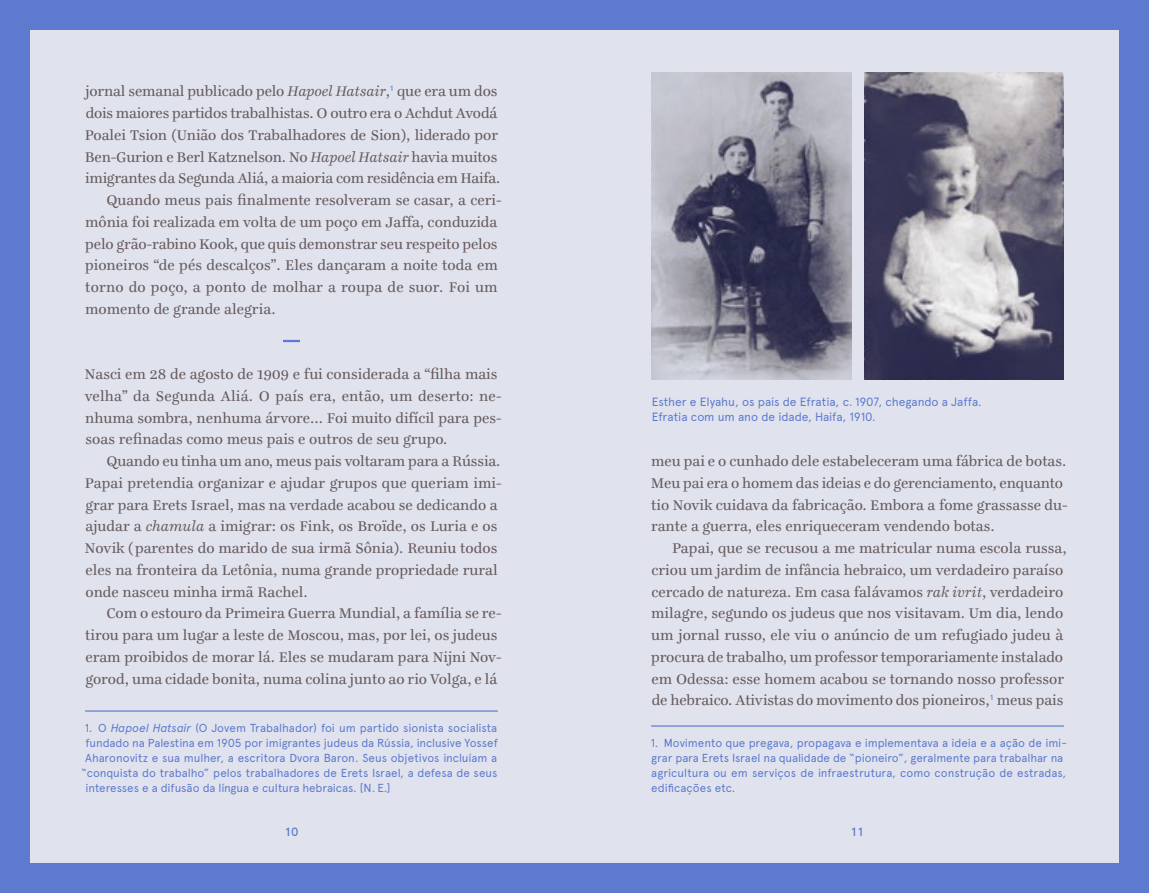
<style>
.page{position:relative;width:1149px;height:893px;background:#fff}
.page>*{position:absolute;margin:0;border:0;box-sizing:border-box;transform-origin:0 0}
.t1{font:15.3px/21.8px "Ingeborg";letter-spacing:-.005em;color:#675b5d}
.t2{font:12px/15px "Apercu";letter-spacing:-.01em;color:#5e7ace}
.t3{font:500 12px "Apercu";color:#5e7ace}
.t4{font:11.7px/15px "Apercu";letter-spacing:-.005em;color:#5e7ace}
.s1{font-style:italic}
</style>
<div class="page">
<div style="left:30px;top:30px;width:1088px;height:833px;background:#e0e3ee"></div>
<svg style="left:283px;top:340px;width:17px;height:2px"></svg>
<hr style="left:85px;top:710px;width:412px;height:2px;background:#5e7ace">
<hr style="left:651px;top:725px;width:412px;height:2px;background:#5e7ace">
<img style="left:651px;top:72px;width:199px;height:307px">
<img style="left:864px;top:72px;width:199px;height:307px">
<div style="left:0;top:0;width:1148px;height:30px;background:#5e7ace"></div>
<div style="left:0;top:863px;width:1148px;height:30px;background:#5e7ace"></div>
<div style="left:0;top:0;width:30px;height:871px;background:#5e7ace"></div>
<div style="left:1118px;top:0;width:30px;height:873px;background:#5e7ace"></div>
<p class="t1" style="left:85px;top:81px;width:413px">jornal semanal publicado pelo <span class="s1">Hapoel Hatsair</span>,<sup>1</sup> que era um dos</p>
<p class="t1" style="left:86px;top:102px;width:413px">dois maiores partidos trabalhistas. O outro era o Achdut Avodá</p>
<p class="t1" style="left:85px;top:124px;width:414px">Poalei Tsion (União dos Trabalhadores de Sion), liderado por</p>
<p class="t1" style="left:85px;top:146px;width:414px">Ben-Gurion e Berl Katznelson. No <span class="s1">Hapoel Hatsair</span> havia muitos</p>
<p class="t1" style="left:85px;top:168px;width:417px">imigrantes da Segunda Aliá, a maioria com residência em Haifa.</p>
<p class="t1" style="left:106px;top:189px;width:396px">Quando meus pais finalmente resolveram se casar, a ceri-</p>
<p class="t1" style="left:85px;top:211px;width:414px">mônia foi realizada em volta de um poço em Jaffa, conduzida</p>
<p class="t1" style="left:85px;top:233px;width:413px">pelo grão-rabino Kook, que quis demonstrar seu respeito pelos</p>
<p class="t1" style="left:85px;top:255px;width:414px">pioneiros “de pés descalços”. Eles dançaram a noite toda em</p>
<p class="t1" style="left:85px;top:276px;width:413px">torno do poço, a ponto de molhar a roupa de suor. Foi um</p>
<p class="t1" style="left:85px;top:298px;width:192px">momento de grande alegria.</p>
<p class="t1" style="left:85px;top:363px;width:418px">Nasci em 28 de agosto de 1909 e fui considerada a “filha mais velha” da Segunda Aliá. O país era, então, um deserto: ne&shy;nhuma sombra, nenhuma árvore... Foi muito difícil para pes&shy;soas refinadas como meus pais e outros de seu grupo.</p>
<p class="t1" style="left:85px;top:450px;width:418px;text-indent:22px">Quando eu tinha um ano, meus pais voltaram para a Rússia.<br>Papai pretendia organizar e ajudar grupos que queriam imi&shy;grar para Erets Israel, mas na verdade acabou se dedicando a ajudar a <span class="s1">chamula</span> a imigrar: os Fink, os Broïde, os Luria e os Novik (parentes do marido de sua irmã Sônia). Reuniu todos eles na fronteira da Letônia, numa grande propriedade rural onde nasceu minha irmã Rachel.</p>
<p class="t1" style="left:85px;top:603px;width:418px;text-indent:21px">Com o estouro da Primeira Guerra Mundial, a família se re&shy;tirou para um lugar a leste de Moscou, mas, por lei, os judeus eram proibidos de morar lá. Eles se mudaram para Nijni Nov&shy;gorod, uma cidade bonita, numa colina junto ao rio Volga, e lá</p>
<p class="t4" style="left:85px;top:721px;width:414px">1. O <span class="s1">Hapoel Hatsair</span> (O Jovem Trabalhador) foi um partido sionista socialista</p>
<p class="t4" style="left:85px;top:736px;width:414px">fundado na Palestina em 1905 por imigrantes judeus da Rússia, inclusive Yossef</p>
<p class="t4" style="left:85px;top:751px;width:413px">Aharonovitz e sua mulher, a escritora Dvora Baron. Seus objetivos incluíam a</p>
<p class="t4" style="left:81px;top:766px;width:418px">“conquista do trabalho” pelos trabalhadores de Erets Israel, a defesa de seus</p>
<p class="t4" style="left:86px;top:781px;width:306px">interesses e a difusão da língua e cultura hebraicas. [N. E.]</p>
<p class="t2" style="left:651px;top:394px;width:331px">Esther e Elyahu, os pais de Efratia, c. 1907, chegando a Jaffa.<br>Efratia com um ano de idade, Haifa, 1910.</p>
<p class="t1" style="left:650px;top:450px;width:418px">meu pai e o cunhado dele estabeleceram uma fábrica de botas.<br>Meu pai era o homem das ideias e do gerenciamento, enquanto tio Novik cuidava da fabricação. Embora a fome grassasse du&shy;rante a guerra, eles enriqueceram vendendo botas.</p>
<p class="t1" style="left:651px;top:537px;width:417px;text-indent:21px">Papai, que se recusou a me matricular numa escola russa, criou um jardim de infância hebraico, um verdadeiro paraíso cercado de natureza. Em casa falávamos <span class="s1">rak ivrit</span>, verdadeiro milagre, segundo os judeus que nos visitavam. Um dia, lendo um jornal russo, ele viu o anúncio de um refugiado judeu à procura de trabalho, um professor temporariamente instalado em Odessa: esse homem acabou se tornando nosso professor de hebraico. Ativistas do movimento dos pioneiros,<sup>1</sup> meus pais</p>
<p class="t4" style="left:650px;top:736px;width:417px">1. Movimento que pregava, propagava e implementava a ideia e a ação de imi&shy;grar para Erets Israel na qualidade de “pioneiro”, geralmente para trabalhar na agricultura ou em serviços de infraestrutura, como construção de estradas, edificações etc.</p>
<p class="t3" style="left:284px;top:824px;width:15px">10</p>
<p class="t3" style="left:850px;top:824px;width:15px">11</p>
</div>
